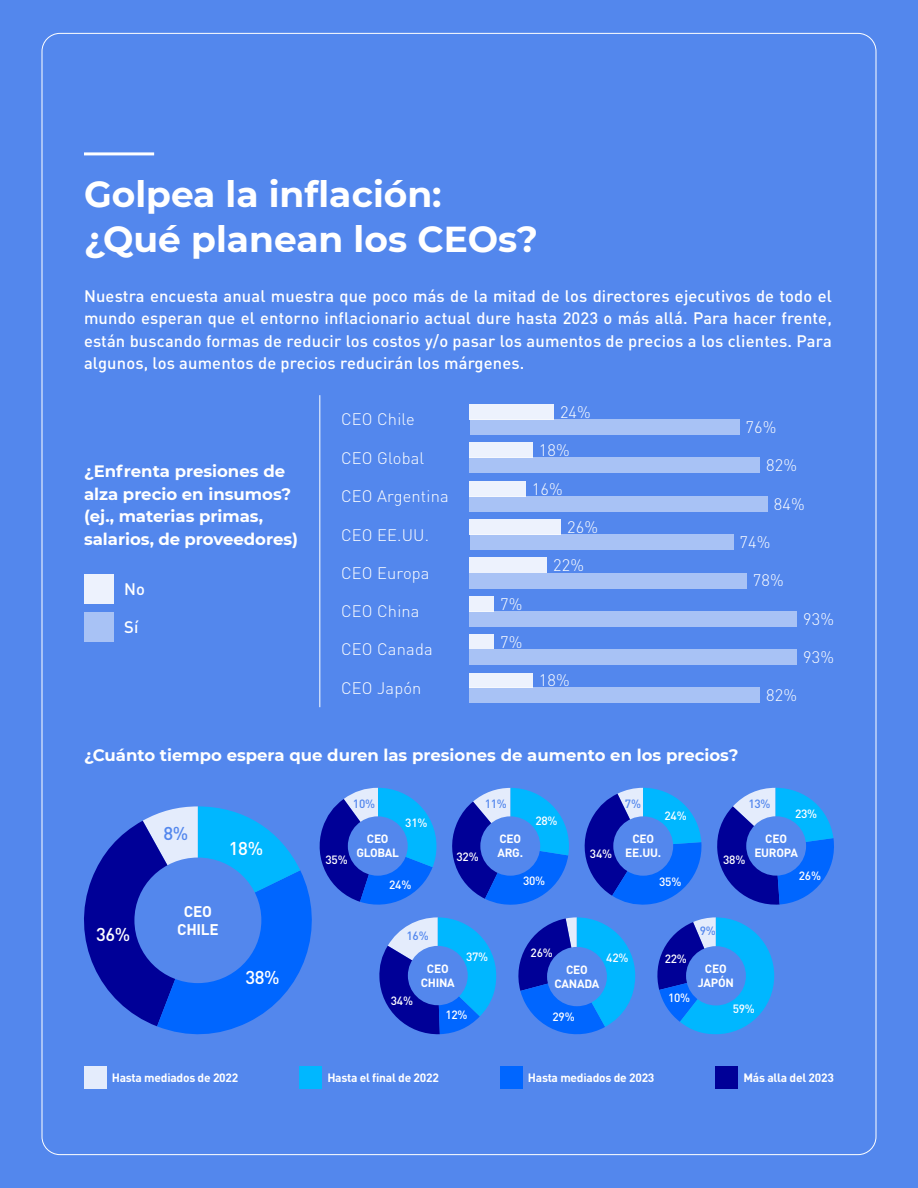
<style>
.page{position:relative;width:918px;height:1188px;background:#5387ed}
.page>*{position:absolute;margin:0;border:0;box-sizing:border-box;transform-origin:0 0}
.t1{font:700 36px "Montserrat";color:#fff}
.t2{font:500 18.45px "DIN Pro";color:#fff}
.t3{font:500 18.45px "DIN Pro";color:#5387ed}
.t4{font:500 16.5px/22.5px "DIN Pro";letter-spacing:.01em;color:#fff;text-align:justify}
.t5{font:700 16.5px/22.5px "Montserrat";color:#fff}
.t6{font:300 16.5px "DIN Pro";letter-spacing:.01em;color:#fff}
.t7{font:700 15.3px "DIN Pro";letter-spacing:-.02em;color:#fff}
.t8{font:700 12px "DIN Pro";letter-spacing:-.02em;color:#fff}
.t9{font:500 11.85px "DIN Pro";letter-spacing:-.02em;color:#fff}
.t10{font:700 11.85px/14.2px "DIN Pro";letter-spacing:-.02em;color:#fff;text-align:center}
.t11{font:500 11.85px "DIN Pro";letter-spacing:-.02em;color:#5387ed}
</style>
<div class="page">
<hr style="left:84px;top:152px;width:70px;height:3px;background:#fff">
<div style="left:470px;top:688px;width:290px;height:15px;background:#a8c2f5"></div>
<div style="left:470px;top:673px;width:63px;height:15px;background:#edf2fd"></div>
<div style="left:470px;top:573px;width:277px;height:15px;background:#a8c2f5"></div>
<div style="left:470px;top:558px;width:77px;height:15px;background:#edf2fd"></div>
<div style="left:470px;top:535px;width:263px;height:15px;background:#a8c2f5"></div>
<div style="left:470px;top:519px;width:91px;height:16px;background:#edf2fd"></div>
<div style="left:470px;top:496px;width:298px;height:15px;background:#a8c2f5"></div>
<div style="left:470px;top:481px;width:56px;height:15px;background:#edf2fd"></div>
<div style="left:470px;top:458px;width:290px;height:15px;background:#a8c2f5"></div>
<div style="left:470px;top:443px;width:63px;height:15px;background:#edf2fd"></div>
<div style="left:470px;top:420px;width:270px;height:15px;background:#a8c2f5"></div>
<div style="left:470px;top:404px;width:84px;height:16px;background:#edf2fd"></div>
<div style="left:470px;top:596px;width:24px;height:15px;background:#edf2fd"></div>
<div style="left:470px;top:611px;width:327px;height:15px;background:#a8c2f5"></div>
<div style="left:470px;top:635px;width:24px;height:14px;background:#edf2fd"></div>
<div style="left:470px;top:649px;width:327px;height:16px;background:#a8c2f5"></div>
<div style="left:84px;top:574px;width:30px;height:30px;background:#edf2fd"></div>
<div style="left:84px;top:612px;width:30px;height:30px;background:#a8c2f5"></div>
<div style="left:84px;top:1067px;width:22px;height:22px;background:#e4ecfc"></div>
<div style="left:300px;top:1067px;width:22px;height:22px;background:#00b7ff"></div>
<div style="left:500px;top:1067px;width:22px;height:22px;background:#06f"></div>
<div style="left:716px;top:1067px;width:22px;height:22px;background:#000097"></div>
<hr style="left:320px;top:395px;width:1px;height:312px;background:#fff">
<svg style="left:84px;top:788px;width:750px;height:247px"></svg>
<div style="left:686px;top:946px;width:60px;height:59px;background:#5387ed;border-radius:50%"></div>
<p class="t1" style="left:84px;top:168px;width:359px">Golpea la inflación:</p>
<p class="t1" style="left:84px;top:213px;width:456px">¿Qué planean los CEOs?</p>
<p class="t4" style="left:84px;top:282px;width:750px">Nuestra encuesta anual muestra que poco más de la mitad de los directores ejecutivos de todo el mundo esperan que el entorno inflacionario actual dure hasta 2023 o más allá. Para hacer frente, están buscando formas de reducir los costos y/o pasar los aumentos de precios a los clientes. Para algunos, los aumentos de precios reducirán los márgenes.</p>
<p class="t5" style="left:84px;top:459px;width:209px">¿Enfrenta presiones de alza precio en insumos?</p>
<p class="t5" style="left:84px;top:504px;width:216px">(ej., materias primas, salarios, de proveedores)</p>
<p class="t4" style="left:124px;top:576px;width:22px">No</p>
<p class="t4" style="left:124px;top:614px;width:16px">Sí</p>
<p class="t6" style="left:341px;top:407px;width:75px">CEO Chile</p>
<p class="t6" style="left:341px;top:445px;width:85px">CEO Global</p>
<p class="t6" style="left:341px;top:483px;width:109px">CEO Argentina</p>
<p class="t6" style="left:341px;top:522px;width:90px">CEO EE.UU.</p>
<p class="t6" style="left:341px;top:560px;width:90px">CEO Europa</p>
<p class="t6" style="left:341px;top:599px;width:80px">CEO China</p>
<p class="t6" style="left:341px;top:637px;width:93px">CEO Canada</p>
<p class="t6" style="left:341px;top:675px;width:82px">CEO Japón</p>
<p class="t6" style="left:500px;top:591px;width:24px">7%</p>
<p class="t6" style="left:500px;top:629px;width:24px">7%</p>
<p class="t6" style="left:560px;top:399px;width:32px">24%</p>
<p class="t6" style="left:539px;top:438px;width:32px">18%</p>
<p class="t6" style="left:532px;top:476px;width:32px">16%</p>
<p class="t6" style="left:567px;top:514px;width:32px">26%</p>
<p class="t6" style="left:553px;top:553px;width:32px">22%</p>
<p class="t6" style="left:539px;top:667px;width:32px">18%</p>
<p class="t6" style="left:745px;top:414px;width:32px">76%</p>
<p class="t6" style="left:766px;top:453px;width:32px">82%</p>
<p class="t6" style="left:774px;top:491px;width:32px">84%</p>
<p class="t6" style="left:740px;top:529px;width:32px">74%</p>
<p class="t6" style="left:753px;top:568px;width:32px">78%</p>
<p class="t6" style="left:803px;top:606px;width:32px">93%</p>
<p class="t6" style="left:803px;top:644px;width:32px">93%</p>
<p class="t6" style="left:766px;top:682px;width:32px">82%</p>
<p class="t5" style="left:84px;top:743px;width:656px">¿Cuánto tiempo espera que duren las presiones de aumento en los precios?</p>
<p class="t2" style="left:96px;top:919px;width:36px">36%</p>
<p class="t3" style="left:164px;top:819px;width:26px">8%</p>
<p class="t2" style="left:229px;top:833px;width:36px">18%</p>
<p class="t7" style="left:184px;top:898px;width:30px">CEO</p>
<p class="t7" style="left:177px;top:917px;width:43px">CHILE</p>
<p class="t2" style="left:245px;top:962px;width:36px">38%</p>
<p class="t11" style="left:353px;top:794px;width:24px">10%</p>
<p class="t9" style="left:405px;top:813px;width:24px">31%</p>
<p class="t11" style="left:485px;top:794px;width:24px">11%</p>
<p class="t9" style="left:535px;top:811px;width:24px">28%</p>
<p class="t11" style="left:625px;top:794px;width:18px">7%</p>
<p class="t9" style="left:665px;top:806px;width:24px">24%</p>
<p class="t11" style="left:748px;top:794px;width:24px">13%</p>
<p class="t9" style="left:795px;top:804px;width:24px">23%</p>
<p class="t9" style="left:326px;top:850px;width:24px">35%</p>
<p class="t10" style="left:356px;top:830px;width:44px">CEO<br>GLOBAL</p>
<p class="t9" style="left:457px;top:847px;width:24px">32%</p>
<p class="t10" style="left:499px;top:830px;width:23px">CEO</p>
<p class="t10" style="left:497px;top:845px;width:27px">ARG.</p>
<p class="t9" style="left:590px;top:845px;width:24px">34%</p>
<p class="t10" style="left:625px;top:830px;width:37px">CEO<br>EE.UU.</p>
<p class="t9" style="left:723px;top:850px;width:24px">38%</p>
<p class="t10" style="left:754px;top:830px;width:45px">CEO<br>EUROPA</p>
<p class="t9" style="left:389px;top:876px;width:24px">24%</p>
<p class="t9" style="left:523px;top:871px;width:24px">30%</p>
<p class="t9" style="left:659px;top:872px;width:24px">35%</p>
<p class="t9" style="left:799px;top:866px;width:24px">26%</p>
<p class="t11" style="left:407px;top:926px;width:24px">16%</p>
<p class="t11" style="left:700px;top:921px;width:18px">9%</p>
<p class="t9" style="left:391px;top:991px;width:24px">34%</p>
<p class="t10" style="left:421px;top:960px;width:36px">CEO<br>CHINA</p>
<p class="t9" style="left:466px;top:947px;width:24px">37%</p>
<p class="t9" style="left:445px;top:1005px;width:24px">12%</p>
<p class="t9" style="left:531px;top:944px;width:24px">26%</p>
<p class="t9" style="left:606px;top:948px;width:24px">42%</p>
<p class="t10" style="left:555px;top:961px;width:46px">CEO<br>CANADA</p>
<p class="t9" style="left:665px;top:949px;width:24px">22%</p>
<p class="t9" style="left:668px;top:988px;width:24px">10%</p>
<p class="t10" style="left:698px;top:960px;width:38px">CEO<br>JAPÓN</p>
<p class="t9" style="left:553px;top:1007px;width:24px">29%</p>
<p class="t9" style="left:733px;top:999px;width:24px">59%</p>
<p class="t8" style="left:112px;top:1068px;width:128px">Hasta mediados de 2022</p>
<p class="t8" style="left:327px;top:1068px;width:113px">Hasta el final de 2022</p>
<p class="t8" style="left:528px;top:1068px;width:128px">Hasta mediados de 2023</p>
<p class="t8" style="left:743px;top:1068px;width:92px">Más alla del 2023</p>
</div>
